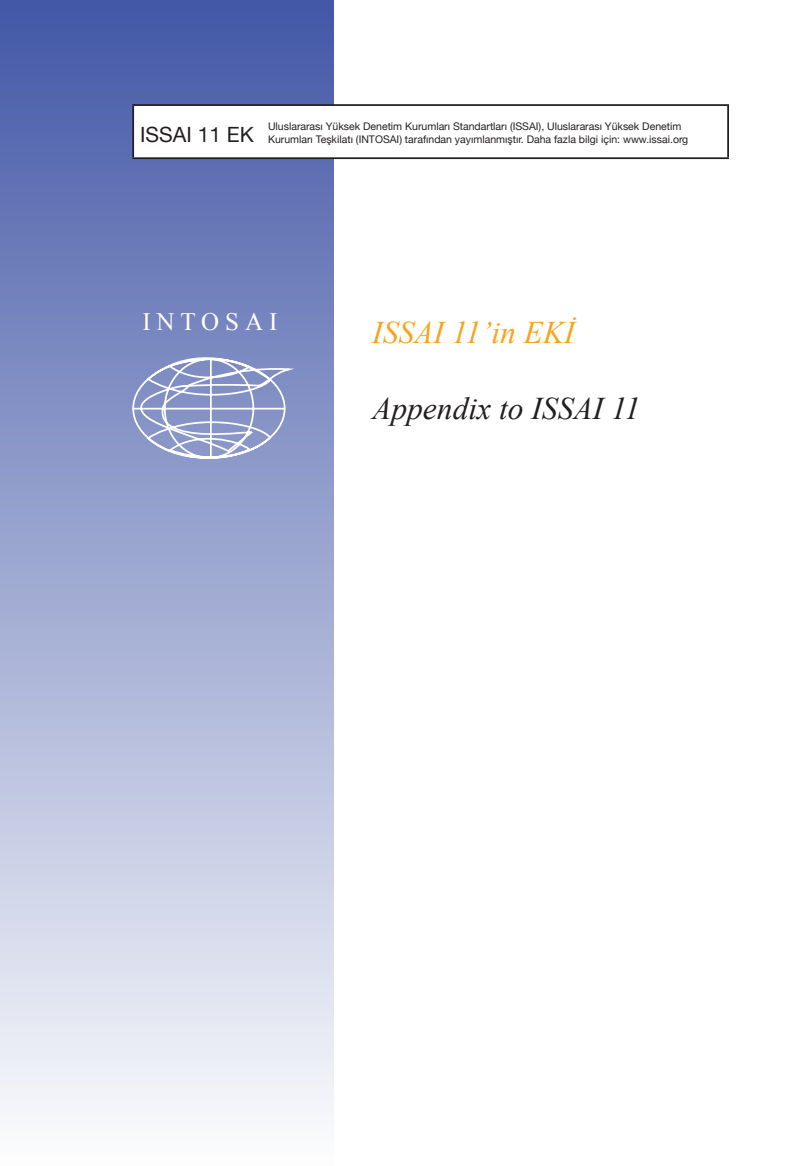
<style>
.page{position:relative;width:794px;height:1166px;background:#fff}
.page>*{position:absolute;margin:0;border:0;box-sizing:border-box;transform-origin:0 0}
.t1{font:italic 31.5px "Times New Roman";color:#231f20}
.t2{font:italic 31.5px "Times New Roman";color:#f9a31b}
.t3{font:25.03px "Times New Roman";letter-spacing:.235em;color:#fff}
.t4{font:21px "Helvetica Neue";color:#231f20}
.t5{font:10.5px/12.6px "Helvetica Neue";color:#231f20}
</style>
<div class="page">
<hr style="left:793px;top:0;width:1px;height:1166px;background:#4358a7">
<div style="left:0;top:0;width:333px;height:1166px;background:linear-gradient(to bottom,#4257a6,#fdfdfe)"></div>
<svg style="left:131px;top:349px;width:170px;height:119px;background:#98a4ce"></svg>
<svg style="left:134px;top:106px;width:199px;height:51px"></svg>
<hr style="left:132px;top:104px;width:129px;height:2px;background:#231f20">
<hr style="left:132px;top:106px;width:2px;height:51px;background:#231f20">
<hr style="left:261px;top:104px;width:468px;height:2px;background:#231f20">
<hr style="left:727px;top:106px;width:2px;height:51px;background:#231f20">
<hr style="left:132px;top:157px;width:129px;height:2px;background:#231f20">
<hr style="left:261px;top:157px;width:468px;height:2px;background:#231f20">
<h3 class="t4" style="left:140px;top:122px;width:115px">ISSAI 11 EK</h3>
<p class="t5" style="left:268px;top:120px;width:422px">Uluslararası Yüksek Denetim Kurumları Standartları (ISSAI), Uluslararası Yüksek Denetim<br>Kurumları Teşkilatı (INTOSAI) tarafından yayımlanmıştır. Daha fazla bilgi için: www.issai.org</p>
<h2 class="t3" style="left:142px;top:305px;width:136px">INTOSAI</h2>
<h1 class="t2" style="left:372px;top:311px;width:204px">ISSAI 11’in EKİ</h1>
<h1 class="t1" style="left:372px;top:386px;width:269px">Appendix to ISSAI 11</h1>
</div>
